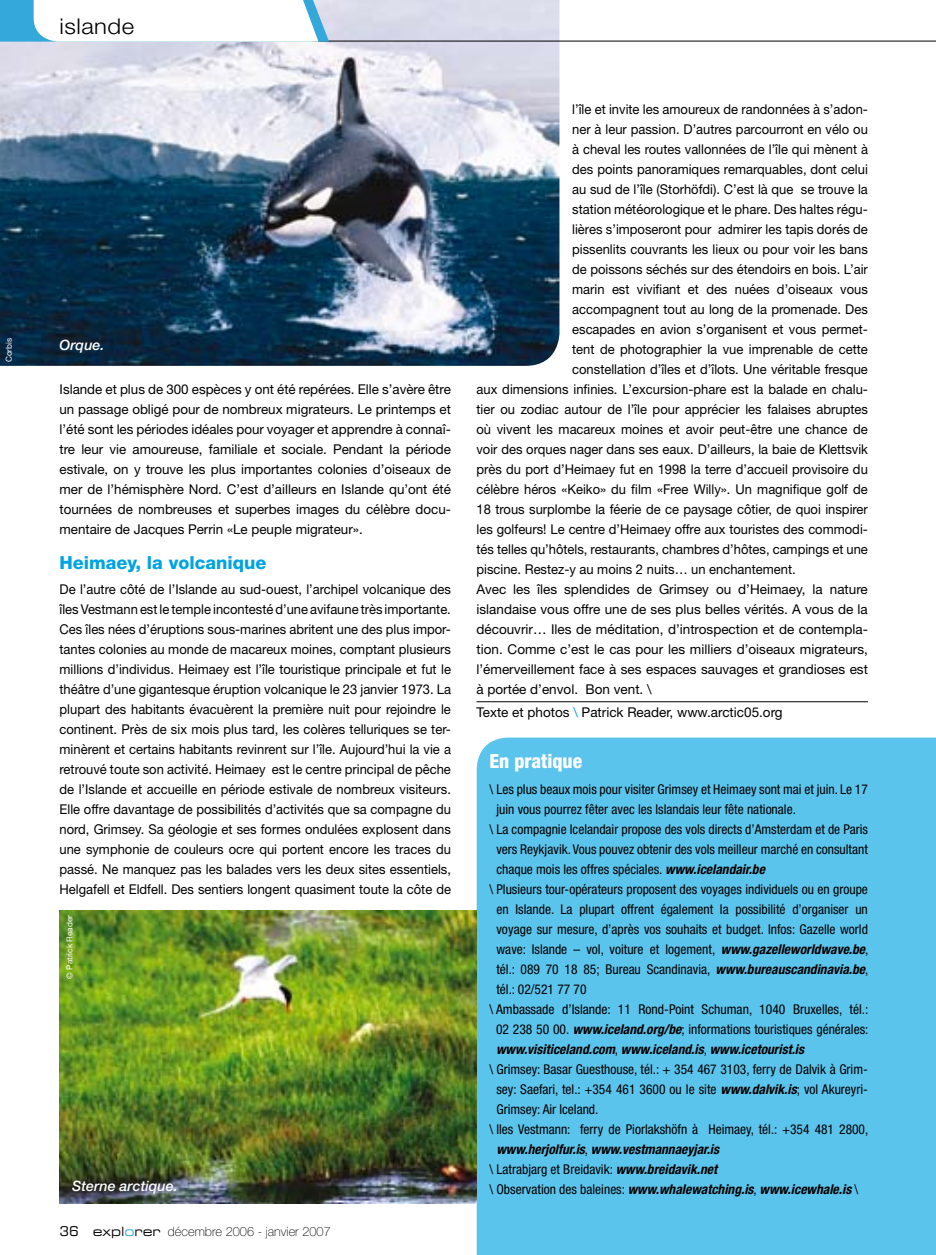
<style>
.page{position:relative;width:936px;height:1255px;background:#fff}
.page>*{position:absolute;margin:0;border:0;box-sizing:border-box;transform-origin:0 0}
.t1{font:300 21.75px "Helvetica Neue";letter-spacing:.02em;color:#000;scale:1.1 1}
.t2{font:800 condensed 19.5px "Helvetica Neue LT Std";color:#fff}
.t3{font:800 18px "Helvetica Neue";color:#00a4e2}
.t4{font:italic 500 14.25px "Helvetica Neue";color:#fff}
.t5{font:13.5px/20px "Helvetica Neue";color:#000;text-align:justify;scale:.96 1}
.t6{font:condensed 13.5px "Helvetica Neue LT Std";color:#000}
.t7{font:13.5px/20px "Helvetica Neue";color:#000;text-align:justify}
.t8{font:italic 700 condensed 13.5px "Helvetica Neue LT Std";color:#000}
.t9{font:100 12.75px "Helvetica Neue";color:#000}
.t10{font:8.25px "Helvetica Neue";color:#fff}
.s1{font-family:"Square 721 BT";font-weight:400;font-size:13.5px}
.s2{font-family:"Square 721 BT";font-weight:400;font-stretch:expanded}
.s3{font-family:"Square 721 BT";font-weight:400;font-stretch:expanded;color:#34a7db}
.s4{color:#00a4e2}
.s5{font-weight:700;font-style:italic}
.s6{font-weight:400;font-style:normal}
</style>
<div class="page">
<img style="left:0;top:0;width:559px;height:366px">
<div style="left:476px;top:737px;width:458px;height:517px;background:#5bc4ec"></div>
<hr style="left:312px;top:41px;width:622px;height:1px;background:#000">
<svg style="left:0;top:0;width:329px;height:42px"></svg>
<hr style="left:476px;top:701px;width:391px;height:1px;background:#000">
<img style="left:60px;top:910px;width:416px;height:293px">
<p class="t10" style="left:4px;top:362px;width:26px;rotate:-90deg">Corbis</p>
<h1 class="t1" style="left:60px;top:13px;width:69px">islande</h1>
<p class="t4" style="left:60px;top:337px;width:46px">Orque.</p>
<p class="t7" style="left:60px;top:379px;width:393px">Islande et plus de 300 espèces y ont été repérées. Elle s’avère être un passage obligé pour de nombreux migrateurs. Le printemps et l’été sont les périodes idéales pour voyager et apprendre à connaî&shy;tre leur vie amoureuse, familiale et sociale. Pendant la période estivale, on y trouve les plus importantes colonies d’oiseaux de mer de l’hémisphère Nord. C’est d’ailleurs en Islande qu’ont été tournées de nombreuses et superbes images du célèbre docu&shy;mentaire de Jacques Perrin «Le peuple migrateur».</p>
<h3 class="t3" style="left:60px;top:552px;width:208px">Heimaey, la volcanique</h3>
<p class="t5" style="left:60px;top:579px;width:409px">De l’autre côté de l’Islande au sud-ouest, l’archipel volcanique des îles Vestmann est le temple incontesté d’une avifaune très importante.<br>Ces îles nées d’éruptions sous-marines abritent une des plus impor&shy;tantes colonies au monde de macareux moines, comptant plusieurs millions d’individus. Heimaey est l’île touristique principale et fut le théâtre d’une gigantesque éruption volcanique le 23 janvier 1973. La plupart des habitants évacuèrent la première nuit pour rejoindre le continent. Près de six mois plus tard, les colères telluriques se ter&shy;minèrent et certains habitants revinrent sur l’île. Aujourd’hui la vie a retrouvé toute son activité. Heimaey est le centre principal de pêche de l’Islande et accueille en période estivale de nombreux visiteurs.<br>Elle offre davantage de possibilités d’activités que sa compagne du nord, Grimsey. Sa géologie et ses formes ondulées explosent dans une symphonie de couleurs ocre qui portent encore les traces du passé. Ne manquez pas les balades vers les deux sites essentiels, Helgafell et Eldfell. Des sentiers longent quasiment toute la côte de</p>
<p class="t10" style="left:65px;top:978px;width:65px;rotate:-90deg">© Patrick Reader</p>
<p class="t4" style="left:72px;top:1177px;width:107px">Sterne arctique.</p>
<p class="t9" style="left:60px;top:1224px;width:273px"><span class="s1">36</span> <span class="s2">expl</span><span class="s3">o</span><span class="s2">rer</span> décembre 2006 - janvier 2007</p>
<p class="t5" style="left:572px;top:99px;width:309px">l’île et invite les amoureux de randonnées à s’adon-</p>
<p class="t5" style="left:572px;top:119px;width:309px">ner à leur passion. D’autres parcourront en vélo ou</p>
<p class="t5" style="left:572px;top:139px;width:309px">à cheval les routes vallonnées de l’île qui mènent à</p>
<p class="t5" style="left:572px;top:159px;width:309px">des points panoramiques remarquables, dont celui</p>
<p class="t5" style="left:572px;top:179px;width:309px">au sud de l’île (Storhöfdi). C’est là que se trouve la</p>
<p class="t5" style="left:572px;top:199px;width:309px">station météorologique et le phare. Des haltes régu-</p>
<p class="t5" style="left:572px;top:219px;width:309px">lières s’imposeront pour admirer les tapis dorés de</p>
<p class="t5" style="left:572px;top:239px;width:309px">pissenlits couvrants les lieux ou pour voir les bans</p>
<p class="t5" style="left:572px;top:259px;width:309px">de poissons séchés sur des étendoirs en bois. L’air</p>
<p class="t5" style="left:572px;top:279px;width:309px">marin est vivifiant et des nuées d’oiseaux vous</p>
<p class="t5" style="left:572px;top:299px;width:309px">accompagnent tout au long de la promenade. Des</p>
<p class="t5" style="left:572px;top:319px;width:309px">escapades en avion s’organisent et vous permet-</p>
<p class="t5" style="left:572px;top:339px;width:309px">tent de photographier la vue imprenable de cette</p>
<p class="t5" style="left:572px;top:359px;width:309px">constellation d’îles et d’îlots. Une véritable fresque</p>
<p class="t5" style="left:476px;top:379px;width:409px">aux dimensions infinies. L’excursion-phare est la balade en chalu-</p>
<p class="t5" style="left:476px;top:399px;width:409px">tier ou zodiac autour de l’île pour apprécier les falaises abruptes</p>
<p class="t5" style="left:476px;top:419px;width:409px">où vivent les macareux moines et avoir peut-être une chance de</p>
<p class="t5" style="left:476px;top:439px;width:409px">voir des orques nager dans ses eaux. D’ailleurs, la baie de Klettsvik</p>
<p class="t5" style="left:476px;top:459px;width:409px">près du port d’Heimaey fut en 1998 la terre d’accueil provisoire du</p>
<p class="t5" style="left:476px;top:479px;width:409px">célèbre héros «Keiko» du film «Free Willy». Un magnifique golf de</p>
<p class="t5" style="left:476px;top:499px;width:409px">18 trous surplombe la féerie de ce paysage côtier, de quoi inspirer</p>
<p class="t5" style="left:476px;top:519px;width:409px">les golfeurs! Le centre d’Heimaey offre aux touristes des commodi-</p>
<p class="t5" style="left:476px;top:539px;width:409px">tés telles qu’hôtels, restaurants, chambres d’hôtes, campings et une</p>
<p class="t5" style="left:476px;top:559px;width:334px">piscine. Restez-y au moins 2 nuits… un enchantement.</p>
<p class="t7" style="left:476px;top:579px;width:393px">Avec les îles splendides de Grimsey ou d’Heimaey, la nature</p>
<p class="t7" style="left:476px;top:599px;width:393px">islandaise vous offre une de ses plus belles vérités. A vous de la</p>
<p class="t7" style="left:476px;top:619px;width:393px">découvrir… Iles de méditation, d’introspection et de contempla-</p>
<p class="t7" style="left:476px;top:639px;width:393px">tion. Comme c’est le cas pour les milliers d’oiseaux migrateurs,</p>
<p class="t7" style="left:476px;top:659px;width:393px">l’émerveillement face à ses espaces sauvages et grandioses est</p>
<p class="t7" style="left:476px;top:679px;width:177px">à portée d’envol. Bon vent. \</p>
<p class="t7" style="left:476px;top:701px;width:307px">Texte et photos <span class="s4">\</span> Patrick Reader, www.arctic05.org</p>
<h2 class="t2" style="left:489px;top:749px;width:94px">En pratique</h2>
<p class="t6" style="left:489px;top:781px;width:380px">\ Les plus beaux mois pour visiter Grimsey et Heimaey sont mai et juin. Le 17</p>
<p class="t6" style="left:496px;top:801px;width:301px">juin vous pourrez fêter avec les Islandais leur fête nationale.</p>
<p class="t6" style="left:489px;top:821px;width:380px">\ La compagnie Icelandair propose des vols directs d’Amsterdam et de Paris</p>
<p class="t6" style="left:496px;top:841px;width:373px">vers Reykjavik. Vous pouvez obtenir des vols meilleur marché en consultant</p>
<p class="t6" style="left:496px;top:861px;width:270px">chaque mois les offres spéciales. <span class="s5">www.icelandair.be</span></p>
<p class="t6" style="left:489px;top:881px;width:380px">\ Plusieurs tour-opérateurs proposent des voyages individuels ou en groupe</p>
<p class="t6" style="left:496px;top:901px;width:373px">en Islande. La plupart offrent également la possibilité d’organiser un</p>
<p class="t6" style="left:496px;top:921px;width:373px">voyage sur mesure, d’après vos souhaits et budget. Infos: Gazelle world</p>
<p class="t6" style="left:496px;top:941px;width:373px">wave: Islande – vol, voiture et logement, <span class="s5">www.gazelleworldwave.be</span>,</p>
<p class="t6" style="left:496px;top:961px;width:373px">tél.: 089 70 18 85; Bureau Scandinavia, <span class="s5">www.bureauscandinavia.be</span>,</p>
<p class="t6" style="left:496px;top:981px;width:92px">tél.: 02/521 77 70</p>
<p class="t6" style="left:489px;top:1001px;width:380px">\ Ambassade d’Islande: 11 Rond-Point Schuman, 1040 Bruxelles, tél.:</p>
<p class="t6" style="left:496px;top:1021px;width:374px">02 238 50 00. <span class="s5">www.iceland.org/be</span>; informations touristiques générales:</p>
<p class="t8" style="left:496px;top:1040px;width:309px">www.visiticeland.com<span class="s6">,</span> www.iceland.is<span class="s6">,</span> www.icetourist.is</p>
<p class="t6" style="left:489px;top:1061px;width:380px">\ Grimsey: Basar Guesthouse, tél.: + 354 467 3103, ferry de Dalvik à Grim-</p>
<p class="t6" style="left:496px;top:1081px;width:373px">sey: Saefari, tel.: +354 461 3600 ou le site <span class="s5">www.dalvik.is</span>; vol Akureyri-</p>
<p class="t6" style="left:496px;top:1101px;width:103px">Grimsey: Air Iceland.</p>
<p class="t6" style="left:489px;top:1121px;width:380px">\ Iles Vestmann: ferry de Piorlakshöfn à Heimaey, tél.: +354 481 2800,</p>
<p class="t8" style="left:496px;top:1140px;width:224px">www.herjolfur.is<span class="s6">,</span> www.vestmannaeyjar.is</p>
<p class="t6" style="left:489px;top:1161px;width:229px">\ Latrabjarg et Breidavik: <span class="s5">www.breidavik.net</span></p>
<p class="t8" style="left:489px;top:1180px;width:370px"><span class="s6">\ Observation des baleines:</span> www.whalewatching.is<span class="s6">,</span> www.icewhale.is <span class="s6">\</span></p>
</div>
